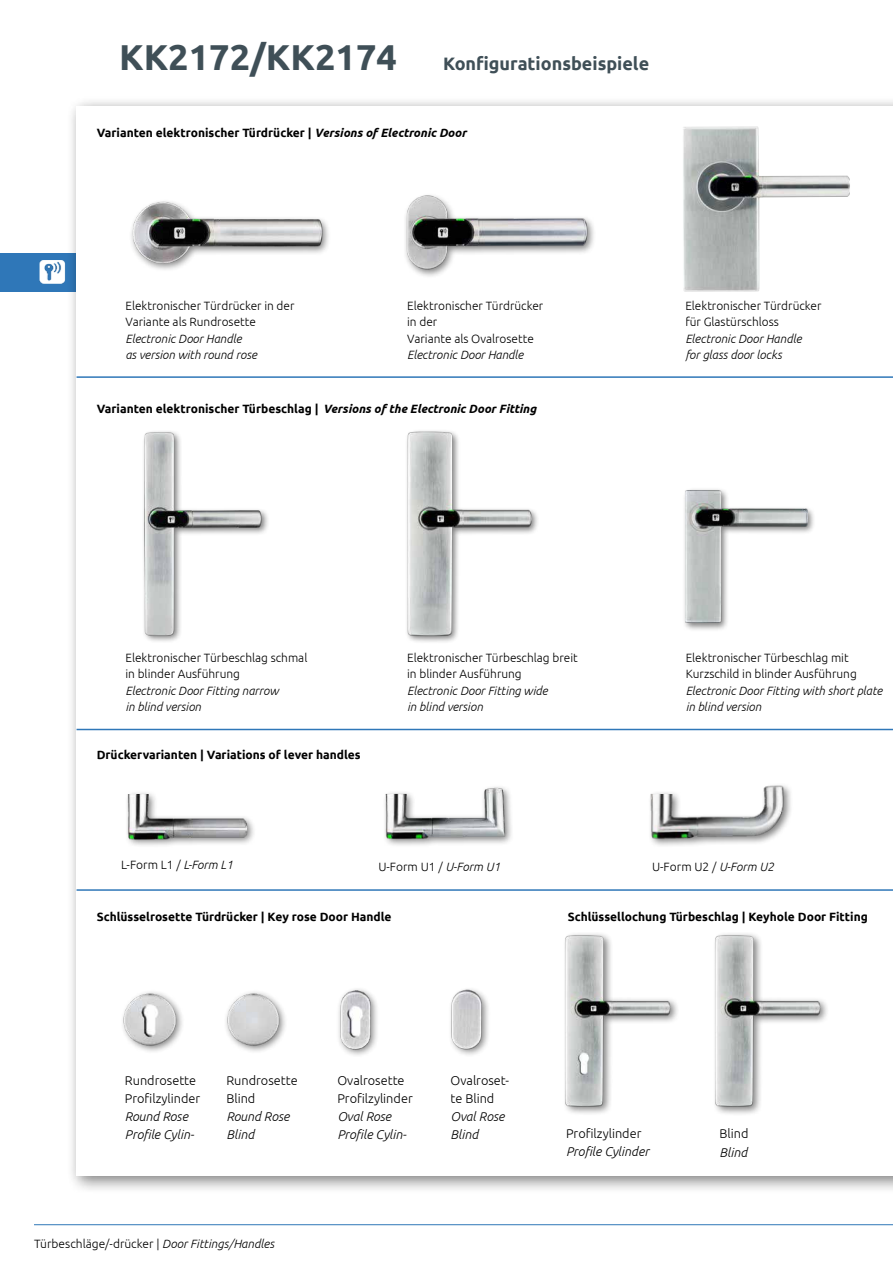
<style>
.page{position:relative;width:893px;height:1263px;background:#fff}
.page>*{position:absolute;margin:0;border:0;box-sizing:border-box;transform-origin:0 0}
.t1{font:700 36px "Ubuntu";color:#3f4f57}
.t2{font:700 18px "Ubuntu";color:#3f4f57}
.t3{font:300 12.75px/18px "Ubuntu";color:#000}
.t4{font:italic 300 12.75px/18px "Ubuntu";color:#000}
.t5{font:300 12px/16.5px "Ubuntu";color:#000}
.t6{font:700 12px "Ubuntu";color:#000}
.t7{font:italic 300 12px/16.5px "Ubuntu";color:#000}
.s1{font-style:italic}
</style>
<div class="page">
<div style="left:0;top:253px;width:77px;height:38px;background:#2f77b8"></div>
<hr style="left:34px;top:1224px;width:859px;height:1px;background:#2f77b8">
<img style="left:40px;top:260px;width:25px;height:24px">
<div style="left:67px;top:96px;width:826px;height:1098px;background:#000;opacity:.5"></div>
<div style="left:77px;top:106px;width:816px;height:1069px;background:#fff"></div>
<hr style="left:77px;top:376px;width:816px;height:2px;background:#2f77b8">
<hr style="left:77px;top:729px;width:816px;height:1px;background:#2f77b8">
<hr style="left:77px;top:889px;width:816px;height:2px;background:#2f77b8">
<div style="left:403px;top:192px;width:194px;height:87px;background:#000;opacity:.5"></div>
<img style="left:404px;top:193px;width:187px;height:86px">
<div style="left:405px;top:429px;width:135px;height:215px;background:#000;opacity:.5"></div>
<img style="left:405px;top:431px;width:130px;height:208px">
<div style="left:142px;top:430px;width:128px;height:214px;background:#000;opacity:.5"></div>
<img style="left:143px;top:431px;width:119px;height:208px">
<div style="left:682px;top:487px;width:134px;height:145px;background:#000;opacity:.5"></div>
<img style="left:685px;top:490px;width:122px;height:133px">
<img style="left:683px;top:126px;width:167px;height:166px">
<div style="left:129px;top:199px;width:202px;height:73px;background:#000;opacity:.5"></div>
<img style="left:129px;top:199px;width:196px;height:73px">
<div style="left:562px;top:932px;width:117px;height:184px;background:#000;opacity:.5"></div>
<img style="left:562px;top:934px;width:110px;height:175px">
<div style="left:712px;top:932px;width:118px;height:184px;background:#000;opacity:.5"></div>
<img style="left:712px;top:934px;width:110px;height:175px">
<div style="left:124px;top:790px;width:132px;height:58px;background:#000;opacity:.5"></div>
<img style="left:124px;top:794px;width:126px;height:48px">
<div style="left:382px;top:784px;width:132px;height:64px;background:#000;opacity:.5"></div>
<img style="left:382px;top:784px;width:126px;height:56px">
<div style="left:647px;top:782px;width:147px;height:66px;background:#000;opacity:.5"></div>
<img style="left:647px;top:784px;width:140px;height:59px">
<div style="left:448px;top:986px;width:43px;height:72px;background:#000;opacity:.5"></div>
<img style="left:448px;top:988px;width:40px;height:62px">
<div style="left:223px;top:989px;width:65px;height:65px;background:#000;opacity:.5"></div>
<img style="left:223px;top:989px;width:61px;height:60px">
<div style="left:120px;top:989px;width:65px;height:65px;background:#000;opacity:.5"></div>
<img style="left:120px;top:989px;width:61px;height:60px">
<div style="left:336px;top:986px;width:43px;height:72px;background:#000;opacity:.5"></div>
<img style="left:336px;top:988px;width:41px;height:62px">
<h1 class="t1" style="left:119px;top:42px;width:279px">KK2172/KK2174</h1>
<h2 class="t2" style="left:443px;top:52px;width:208px">Konfigurationsbeispiele</h2>
<p class="t6" style="left:97px;top:128px;width:371px">Varianten elektronischer Türdrücker | <span class="s1">Versions of Electronic Door</span></p>
<p class="t5" style="left:125px;top:298px;width:171px">Elektronischer Türdrücker in der<br>Variante als Rundrosette</p>
<p class="t7" style="left:125px;top:330px;width:133px">Electronic Door Handle<br>as version with round rose</p>
<p class="t5" style="left:407px;top:298px;width:138px">Elektronischer Türdrücker in der<br>Variante als Ovalrosette</p>
<p class="t7" style="left:407px;top:346px;width:118px">Electronic Door Handle</p>
<p class="t6" style="left:97px;top:403px;width:441px">Varianten elektronischer Türbeschlag | <span class="s1">Versions of the Electronic Door Fitting</span></p>
<p class="t5" style="left:125px;top:650px;width:183px">Elektronischer Türbeschlag schmal in blinder Ausführung</p>
<p class="t7" style="left:125px;top:683px;width:155px">Electronic Door Fitting narrow in blind version</p>
<p class="t6" style="left:97px;top:750px;width:265px">Drückervarianten | Variations of lever handles</p>
<p class="t5" style="left:407px;top:650px;width:172px">Elektronischer Türbeschlag breit in blinder Ausführung</p>
<p class="t7" style="left:407px;top:683px;width:142px">Electronic Door Fitting wide in blind version</p>
<p class="t5" style="left:685px;top:298px;width:138px">Elektronischer Türdrücker für Glastürschloss</p>
<p class="t7" style="left:685px;top:330px;width:118px">Electronic Door Handle for glass door locks</p>
<p class="t5" style="left:686px;top:650px;width:173px">Elektronischer Türbeschlag mit<br>Kurzschild in blinder Ausführung</p>
<p class="t7" style="left:686px;top:682px;width:198px">Electronic Door Fitting with short plate in blind version</p>
<p class="t5" style="left:121px;top:857px;width:113px">L-Form L1 / <span class="s1">L-Form L1</span></p>
<p class="t5" style="left:378px;top:859px;width:123px">U-Form U1 / <span class="s1">U-Form U1</span></p>
<p class="t5" style="left:652px;top:859px;width:123px">U-Form U2 / <span class="s1">U-Form U2</span></p>
<p class="t6" style="left:97px;top:911px;width:296px">Schlüsselrosette Türdrücker | Key rose Door Handle</p>
<p class="t6" style="left:568px;top:911px;width:302px">Schlüssellochung Türbeschlag | Keyhole Door Fitting</p>
<p class="t3" style="left:125px;top:1072px;width:77px">Rundrosette<br>Profilzylinder</p>
<p class="t4" style="left:125px;top:1107px;width:71px">Round Rose<br>Profile Cylin-</p>
<p class="t3" style="left:226px;top:1072px;width:73px">Rundrosette<br>Blind</p>
<p class="t4" style="left:226px;top:1107px;width:65px">Round Rose<br>Blind</p>
<p class="t5" style="left:34px;top:1236px;width:242px">Türbeschläge/-drücker | <span class="s1">Door Fittings/Handles</span></p>
<p class="t3" style="left:337px;top:1072px;width:77px">Ovalrosette<br>Profilzylinder</p>
<p class="t4" style="left:337px;top:1107px;width:70px">Oval Rose<br>Profile Cylin-</p>
<p class="t3" style="left:451px;top:1072px;width:60px">Ovalroset&shy;te Blind</p>
<p class="t4" style="left:451px;top:1107px;width:55px">Oval Rose<br>Blind</p>
<p class="t3" style="left:566px;top:1124px;width:77px">Profilzylinder</p>
<p class="t4" style="left:566px;top:1142px;width:84px">Profile Cylinder</p>
<p class="t3" style="left:719px;top:1126px;width:30px">Blind</p>
<p class="t4" style="left:719px;top:1142px;width:29px">Blind</p>
</div>
